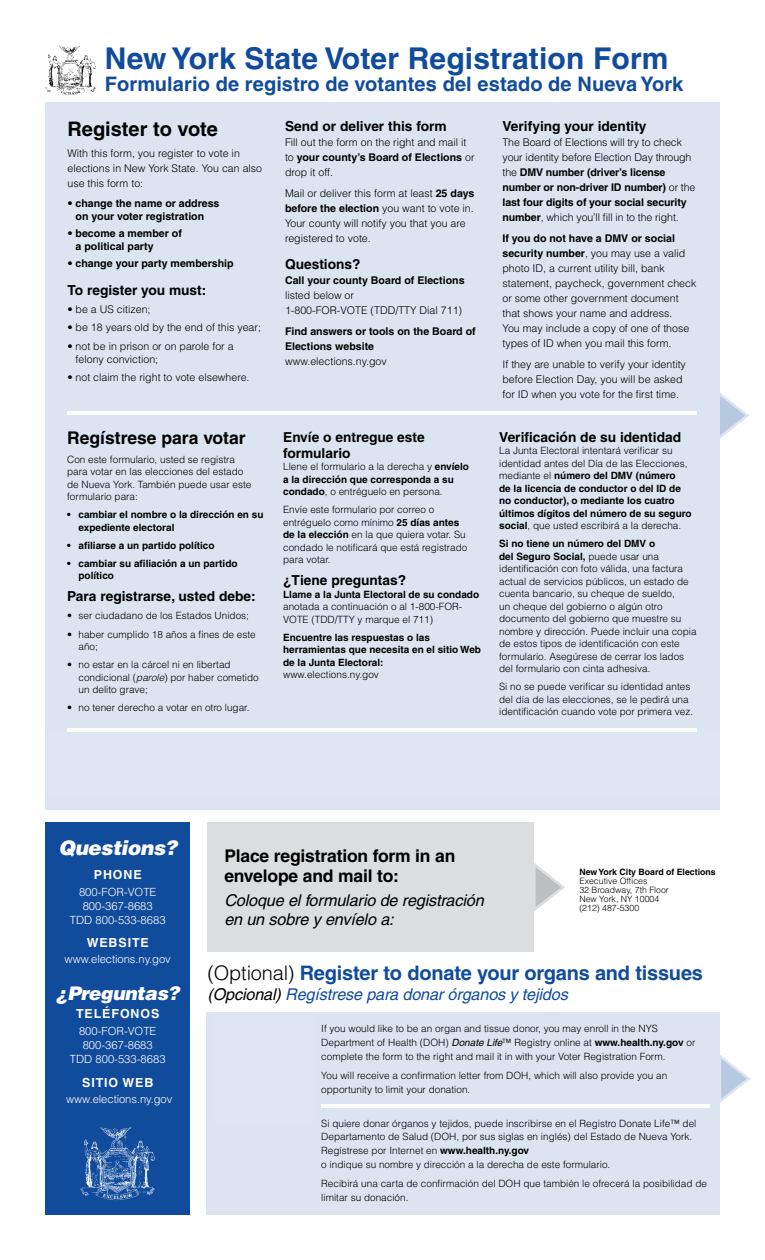
<style>
.page{position:relative;width:765px;height:1260px;background:#fff}
.page>*{position:absolute;margin:0;border:0;box-sizing:border-box;transform-origin:0 0}
.t1{font:700 30px "Helvetica";letter-spacing:.005em;color:#114b9c}
.t2{font:700 20px "Helvetica";color:#114b9c}
.t3{font:700 20px "Helvetica";color:#000}
.t4{font:italic 900 20px "Helvetica";letter-spacing:-.02em;color:#fff}
.t5{font:italic 900 18.75px "Helvetica";letter-spacing:-.02em;color:#fff}
.t6{font:700 17.5px/20px "Helvetica";letter-spacing:-.01em;color:#000}
.t7{font:italic 16.25px/18.8px "Helvetica";letter-spacing:-.01em;color:#000}
.t8{font:italic 16.25px "Helvetica";letter-spacing:-.01em;color:#114b9c}
.t9{font:700 13.75px/16.2px "Helvetica";color:#000}
.t10{font:700 12.5px "Helvetica";letter-spacing:.07em;color:#fff}
.t11{font:300 11.25px/14px "Helvetica";color:#fff;text-align:center}
.t12{font:300 10.62px/15px "Helvetica";color:#000}
.t13{font:700 10.62px/13.1px "Helvetica";color:#000}
.t14{font:300 10px/12.5px "Helvetica";color:#000}
.t15{font:700 10px/12.5px "Helvetica";color:#000}
.t16{font:300 8.75px/9.1px "Helvetica";color:#000}
.t17{font:700 8.75px "Helvetica";color:#000}
.s1{font-weight:300}
.s2{font-style:italic}
.s3{font-weight:700}
.s4{font-weight:300;color:#000}
.s5{color:#000}
.s6{font-weight:400;font-style:italic}
</style>
<div class="page">
<svg style="left:720px;top:1055px;width:31px;height:48px"></svg>
<svg style="left:534px;top:863px;width:31px;height:48px"></svg>
<div style="left:206px;top:1012px;width:514px;height:203px;background:#dbe4f0"></div>
<svg style="left:720px;top:393px;width:29px;height:45px"></svg>
<div style="left:45px;top:102px;width:675px;height:708px;background:#dbe4f0"></div>
<div style="left:207px;top:822px;width:327px;height:129px;background:#dcddde"></div>
<img style="left:46px;top:46px;width:49px;height:49px">
<hr style="left:68px;top:411px;width:630px;height:4px;background:#fff">
<div style="left:45px;top:822px;width:145px;height:393px;background:#114b9c"></div>
<img style="left:81px;top:1127px;width:74px;height:73px">
<hr style="left:67px;top:728px;width:630px;height:4px;background:#fff">
<hr style="left:321px;top:1104px;width:389px;height:4px;background:#fff">
<h1 class="t1" style="left:105px;top:40px;width:565px">new York State Voter registration Form</h1>
<h2 class="t2" style="left:105px;top:72px;width:580px">Formulario de registro de votantes del estado de nueva York</h2>
<h2 class="t3" style="left:68px;top:117px;width:152px">register to vote</h2>
<p class="t12" style="left:68px;top:145px;width:196px">With this form, you register to vote in elections in New York State. You can also use this form to:</p>
<p class="t13" style="left:76px;top:196px;width:145px;text-indent:-8px"><span class="s1">•</span> change the name or address on your voter registration</p>
<p class="t13" style="left:76px;top:226px;width:108px;text-indent:-8px"><span class="s1">•</span> become a member of a political party</p>
<p class="t13" style="left:68px;top:257px;width:168px"><span class="s1">•</span> change your party membership</p>
<h3 class="t9" style="left:68px;top:281px;width:140px">To register you must:</h3>
<p class="t12" style="left:68px;top:302px;width:85px">• be a US citizen;</p>
<p class="t12" style="left:68px;top:320px;width:195px">• be 18 years old by the end of this year;</p>
<p class="t12" style="left:76px;top:340px;width:160px;line-height:12.8px;text-indent:-8px">• not be in prison or on parole for a felony conviction;</p>
<p class="t12" style="left:68px;top:370px;width:184px">• not claim the right to vote elsewhere.</p>
<h3 class="t6" style="left:67px;top:428px;width:180px">regístrese para votar</h3>
<p class="t14" style="left:67px;top:453px;width:186px">Con este formulario, usted se registra para votar en las elecciones del estado de Nueva York. También puede usar este formulario para:</p>
<p class="t15" style="left:78px;top:508px;width:187px;text-indent:-11px">• cambiar el nombre o la dirección en su expediente electoral</p>
<p class="t15" style="left:67px;top:539px;width:149px">• afiliarse a un partido político</p>
<p class="t15" style="left:78px;top:557px;width:161px;text-indent:-11px">• cambiar su afiliación a un partido político</p>
<h3 class="t9" style="left:67px;top:588px;width:190px">Para registrarse, usted debe:</h3>
<p class="t14" style="left:67px;top:610px;width:183px">• ser ciudadano de los Estados Unidos;</p>
<p class="t14" style="left:78px;top:628px;width:179px;text-indent:-11px">• haber cumplido 18 años a fines de este año;</p>
<p class="t14" style="left:78px;top:658px;width:182px;text-indent:-11px">• no estar en la cárcel ni en libertad condicional (<span class="s2">parole</span>) por haber cometido un delito grave;</p>
<p class="t14" style="left:67px;top:701px;width:184px">• no tener derecho a votar en otro lugar.</p>
<h3 class="t9" style="left:285px;top:118px;width:163px">Send or deliver this form</h3>
<p class="t12" style="left:285px;top:135px;width:191px">Fill out the form on the right and mail it to <span class="s3">your county’s board of Elections</span> or drop it off.</p>
<p class="t12" style="left:285px;top:186px;width:191px">Mail or deliver this form at least <span class="s3">25 days before the election</span> you want to vote in.<br>Your county will notify you that you are registered to vote.</p>
<h3 class="t9" style="left:285px;top:256px;width:77px">Questions?</h3>
<p class="t13" style="left:285px;top:274px;width:181px">Call your county board of Elections</p>
<p class="t12" style="left:285px;top:288px;width:179px">listed below or<br>1-800-FOR-VOTE (TDD/TTY Dial 711)</p>
<p class="t13" style="left:285px;top:324px;width:192px;line-height:15px">Find answers or tools on the board of<br>Elections website</p>
<p class="t12" style="left:285px;top:354px;width:103px">www.elections.ny.gov</p>
<h3 class="t9" style="left:283px;top:428px;width:143px">Envíe o entregue este formulario</h3>
<p class="t14" style="left:283px;top:460px;width:187px">Llene el formulario a la derecha y <span class="s3">envíelo a la dirección que corresponda a su condado</span>, o entréguelo en persona.</p>
<p class="t14" style="left:283px;top:504px;width:186px">Envíe este formulario por correo o entréguelo como mínimo <span class="s3">25 días antes de la elección</span> en la que quiera votar. Su condado le notificará que está registrado para votar.</p>
<h3 class="t9" style="left:283px;top:572px;width:125px">¿Tiene preguntas?</h3>
<p class="t15" style="left:283px;top:588px;width:197px">Llame a la Junta Electoral de su condado</p>
<p class="t14" style="left:283px;top:600px;width:180px">anotada a continuación o al 1-800-FOR-<br>VOTE (TDD/TTY y marque el 711)</p>
<p class="t15" style="left:283px;top:631px;width:199px">Encuentre las respuestas o las herramientas que necesita en el sitio Web de la Junta Electoral:</p>
<p class="t14" style="left:283px;top:669px;width:97px">www.elections.ny.gov</p>
<h3 class="t9" style="left:502px;top:118px;width:146px">Verifying your identity</h3>
<p class="t12" style="left:502px;top:135px;width:195px">The Board of Elections will try to check your identity before Election Day through the <span class="s3">DMV number (driver’s license number or non-driver iD number)</span> or the <span class="s3">last four digits of your social security number</span>, which you’ll fill in to the right.</p>
<p class="t12" style="left:502px;top:231px;width:195px"><span class="s3">if you do not have a DMV or social security number</span>, you may use a valid photo ID, a current utility bill, bank statement, paycheck, government check or some other government document that shows your name and address.<br>You may include a copy of one of those types of ID when you mail this form.</p>
<p class="t12" style="left:502px;top:356px;width:185px">If they are unable to verify your identity before Election Day, you will be asked for ID when you vote for the first time.</p>
<h3 class="t9" style="left:499px;top:428px;width:183px">Verificación de su identidad</h3>
<p class="t15" style="left:499px;top:444px;width:194px"><span class="s1">La Junta Electoral intentará verificar su identidad antes del Día de las Elecciones, mediante el</span> número del DMV (número<br>de la licencia de conductor o del iD de no conductor), o mediante los cuatro últimos dígitos del número de su seguro social<span class="s1">, que usted escribirá a la derecha.</span></p>
<p class="t14" style="left:499px;top:537px;width:199px"><span class="s3">Si no tiene un número del DMV o<br>del Seguro Social,</span> puede usar una identificación con foto válida, una factura actual de servicios públicos, un estado de cuenta bancario, su cheque de sueldo,<br>un cheque del gobierno o algún otro documento del gobierno que muestre su nombre y dirección. Puede incluir una copia de estos tipos de identificación con este formulario. Asegúrese de cerrar los lados del formulario con cinta adhesiva.</p>
<p class="t14" style="left:499px;top:680px;width:195px">Si no se puede verificar su identidad antes del día de las elecciones, se le pedirá una identificación cuando vote por primera vez.</p>
<h2 class="t4" style="left:58px;top:835px;width:120px">Questions?</h2>
<p class="t10" style="left:94px;top:867px;width:49px">PHOnE</p>
<p class="t11" style="left:70px;top:885px;width:97px">800-FOR-VOTE<br>800-367-8683<br>TDD 800-533-8683</p>
<p class="t10" style="left:87px;top:935px;width:64px">WEbSiTE</p>
<p class="t11" style="left:65px;top:952px;width:108px">www.elections.ny.gov</p>
<h3 class="t5" style="left:56px;top:981px;width:125px">¿Preguntas?</h3>
<p class="t10" style="left:76px;top:1006px;width:85px">TELÉFOnOS</p>
<p class="t11" style="left:70px;top:1024px;width:97px">800-FOR-VOTE<br>800-367-8683<br>TDD 800-533-8683</p>
<p class="t10" style="left:82px;top:1075px;width:73px">SiTiO WEb</p>
<p class="t11" style="left:66px;top:1091px;width:108px">www.elections.ny.gov</p>
<h3 class="t6" style="left:224px;top:845px;width:233px">Place registration form in an envelope and mail to:</h3>
<h3 class="t7" style="left:224px;top:891px;width:261px">Coloque el formulario de registración en un sobre y envíelo a:</h3>
<p class="t17" style="left:579px;top:867px;width:138px">new York City board of Elections</p>
<p class="t16" style="left:579px;top:876px;width:91px">Executive Offices<br>32 Broadway, 7th Floor<br>New York, NY 10004 (212) 487-5300</p>
<h2 class="t2" style="left:207px;top:961px;width:497px"><span class="s4">(Optional)</span> register to donate your organs and tissues</h2>
<h3 class="t8" style="left:207px;top:985px;width:362px"><span class="s5">(Opcional)</span> Regístrese para donar órganos y tejidos</h3>
<p class="t14" style="left:321px;top:1022px;width:376px;line-height:13.8px">If you would like to be an organ and tissue donor, you may enroll in the NYS<br>Department of Health (DOH) <span class="s6">Donate Life</span>™ Registry online at <span class="s3">www.health.ny.gov</span> or complete the form to the right and mail it in with your Voter Registration Form.</p>
<p class="t14" style="left:321px;top:1069px;width:348px;line-height:13.8px">You will receive a confirmation letter from DOH, which will also provide you an opportunity to limit your donation.</p>
<p class="t14" style="left:321px;top:1116px;width:377px;line-height:13.8px">Si quiere donar órganos y tejidos, puede inscribirse en el Registro Donate Life™ del Departamento de Salud (DOH, por sus siglas en inglés) del Estado de Nueva York.<br>Regístrese por Internet en <span class="s3">www.health.ny.gov<br></span>o indique su nombre y dirección a la derecha de este formulario.</p>
<p class="t14" style="left:321px;top:1177px;width:387px;line-height:13.8px">Recibirá una carta de confirmación del DOH que también le ofrecerá la posibilidad de limitar su donación.</p>
</div>
